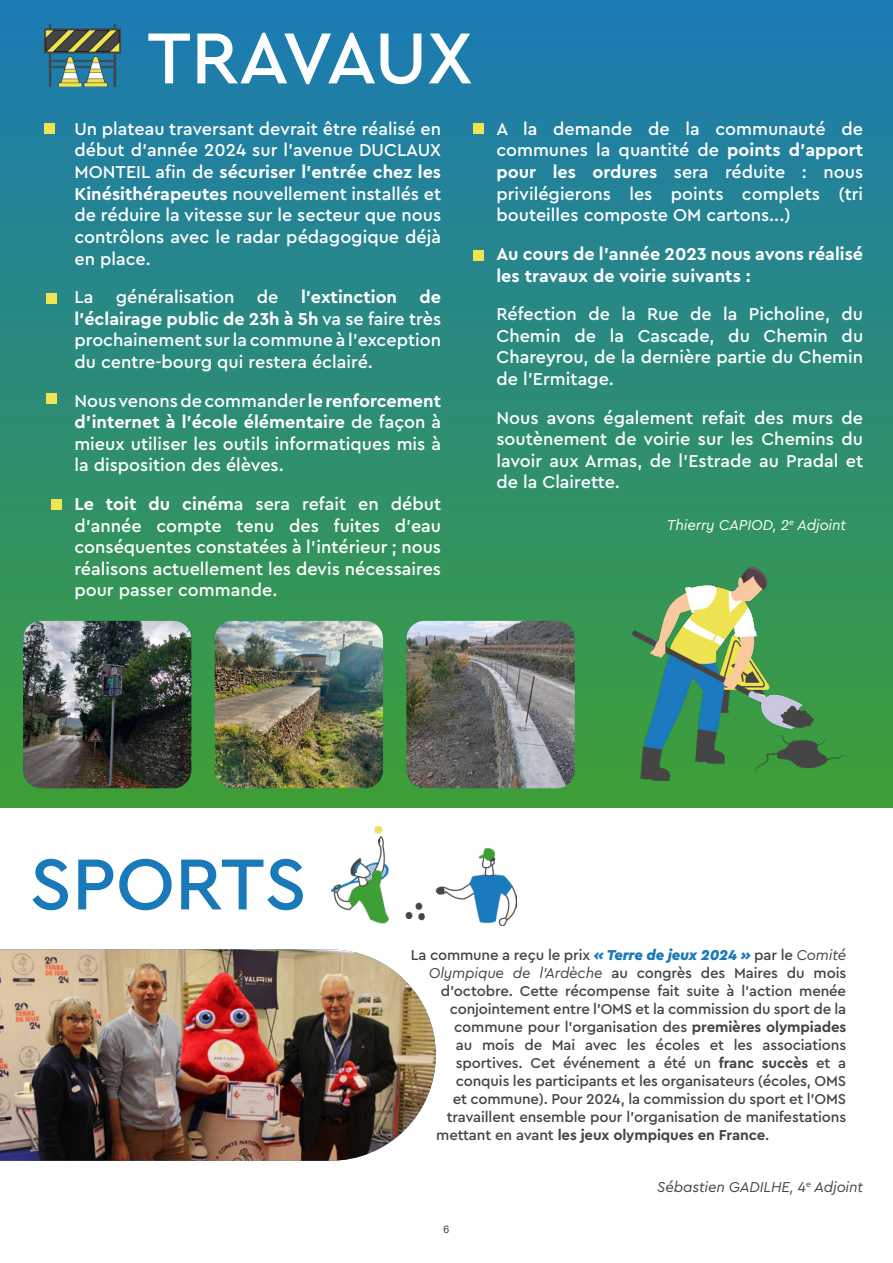
<style>
.page{position:relative;width:893px;height:1263px;background:#fff}
.page>*{position:absolute;margin:0;border:0;box-sizing:border-box;transform-origin:0 0}
.t1{font:500 75.45px "Cera Pro";letter-spacing:-.015em;color:#fff}
.t2{font:500 75.45px "Cera Pro";color:#1a79b9}
.t3{font:500 18px/21.6px "Cera Pro";color:#fff;text-align:justify}
.t4{font:700 18px/21.6px "Cera Pro";color:#fff}
.t5{font:500 15px "Cera Pro";letter-spacing:-.01em;color:#454545}
.t6{font:700 15px "Cera Pro";letter-spacing:-.01em;color:#454545}
.t7{font:italic 15px "Cera Pro";letter-spacing:-.01em;color:#454545}
.t8{font:italic 15px "Cera Pro";letter-spacing:-.01em;color:#fff}
.t9{font:10.5px "Arial";color:#454545}
.s1{font-weight:700}
.s2{font-weight:900;font-style:italic;color:#1a79b9}
.s3{font-weight:400;font-style:italic}
.s4{font-weight:500}
</style>
<div class="page">
<div style="left:0;top:0;width:893px;height:807px;background:linear-gradient(to bottom,#1b7ab5,#3e9f36)"></div>
<img style="left:45px;top:24px;width:75px;height:63px">
<img style="left:331px;top:826px;width:185px;height:100px">
<div style="left:45px;top:124px;width:10px;height:10px;background:#f0e354"></div>
<div style="left:473px;top:124px;width:10px;height:10px;background:#f0e354"></div>
<div style="left:473px;top:250px;width:10px;height:11px;background:#f0e354"></div>
<div style="left:46px;top:293px;width:10px;height:11px;background:#f0e354"></div>
<div style="left:46px;top:393px;width:10px;height:11px;background:#f0e354"></div>
<div style="left:51px;top:499px;width:11px;height:11px;background:#f0e354"></div>
<img style="left:0;top:949px;width:436px;height:212px">
<img style="left:632px;top:568px;width:215px;height:213px">
<img style="left:23px;top:621px;width:168px;height:167px">
<img style="left:215px;top:621px;width:168px;height:167px">
<img style="left:406px;top:621px;width:169px;height:167px">
<h1 class="t1" style="left:147px;top:8px;width:327px">TRAVAUX</h1>
<p class="t3" style="left:74px;top:117px;width:368px">Un plateau traversant devrait être réalisé en début d’année 2024 sur l’avenue DUCLAUX MONTEIL afin de <span class="s1">sécuriser l’entrée chez les Kinésithérapeutes</span> nouvellement installés et de réduire la vitesse sur le secteur que nous contrôlons avec le radar pédagogique déjà en place.</p>
<p class="t3" style="left:74px;top:285px;width:368px">La généralisation de <span class="s1">l’extinction de l’éclairage public de 23h à 5h</span> va se faire très prochainement sur la commune à l’exception du centre-bourg qui restera éclairé.</p>
<p class="t3" style="left:74px;top:389px;width:368px">Nous venons de commander <span class="s1">le renforcement d’internet à l’école élémentaire</span> de façon à mieux utiliser les outils informatiques mis à la disposition des élèves.</p>
<p class="t3" style="left:74px;top:492px;width:368px"><span class="s1">Le toit du ciném</span>a sera refait en début d’année compte tenu des fuites d’eau conséquentes constatées à l’intérieur ; nous réalisons actuellement les devis nécessaires pour passer commande.</p>
<p class="t3" style="left:496px;top:117px;width:368px">A la demande de la communauté de communes la quantité de <span class="s1">points d’apport pour les ordures</span> sera réduite : nous privilégierons les points complets (tri bouteilles composte OM cartons...)</p>
<p class="t4" style="left:496px;top:242px;width:368px">Au cours de l’année 2023 nous avons réalisé les travaux de voirie suivants :</p>
<p class="t3" style="left:496px;top:302px;width:368px">Réfection de la Rue de la Picholine, du Chemin de la Cascade, du Chemin du Chareyrou, de la dernière partie du Chemin de l’Ermitage.</p>
<p class="t3" style="left:496px;top:406px;width:368px">Nous avons également refait des murs de soutènement de voirie sur les Chemins du lavoir aux Armas, de l’Estrade au Pradal et de la Clairette.</p>
<p class="t8" style="left:667px;top:515px;width:181px">Thierry CAPIOD, 2<sup>e</sup> Adjoint</p>
<h1 class="t2" style="left:30px;top:834px;width:279px">SPORTS</h1>
<p class="t5" style="left:411px;top:945px;width:437px">La commune a reçu le prix <span class="s2">« Terre de jeux 2024 »</span> par le <span class="s3">Comité</span></p>
<p class="t5" style="left:429px;top:963px;width:419px"><span class="s3">Olympique de l’Ardèche</span> au congrès des Maires du mois</p>
<p class="t5" style="left:441px;top:981px;width:407px">d’octobre. Cette récompense fait suite à l’action menée</p>
<p class="t5" style="left:450px;top:999px;width:398px">conjointement entre l’OMS et la commission du sport de la</p>
<p class="t5" style="left:454px;top:1017px;width:393px">commune pour l’organisation des <span class="s1">premières olympiades</span></p>
<p class="t5" style="left:456px;top:1035px;width:392px">au mois de Mai avec les écoles et les associations</p>
<p class="t5" style="left:456px;top:1053px;width:392px">sportives. Cet événement a été un <span class="s1">franc succès</span> et a</p>
<p class="t5" style="left:456px;top:1071px;width:392px">conquis les participants et les organisateurs (écoles, OMS</p>
<p class="t5" style="left:453px;top:1089px;width:395px">et commune). Pour 2024, la commission du sport et l’OMS</p>
<p class="t5" style="left:447px;top:1107px;width:401px">travaillent ensemble pour l’organisation de manifestations</p>
<p class="t6" style="left:436px;top:1125px;width:335px"><span class="s4">mettant en avant</span> les jeux olympiques en France<span class="s4">.</span></p>
<p class="t7" style="left:657px;top:1176px;width:207px">Sébastien GADILHE, 4<sup>e</sup> Adjoint</p>
<p class="t9" style="left:444px;top:1223px;width:7px">6</p>
</div>
